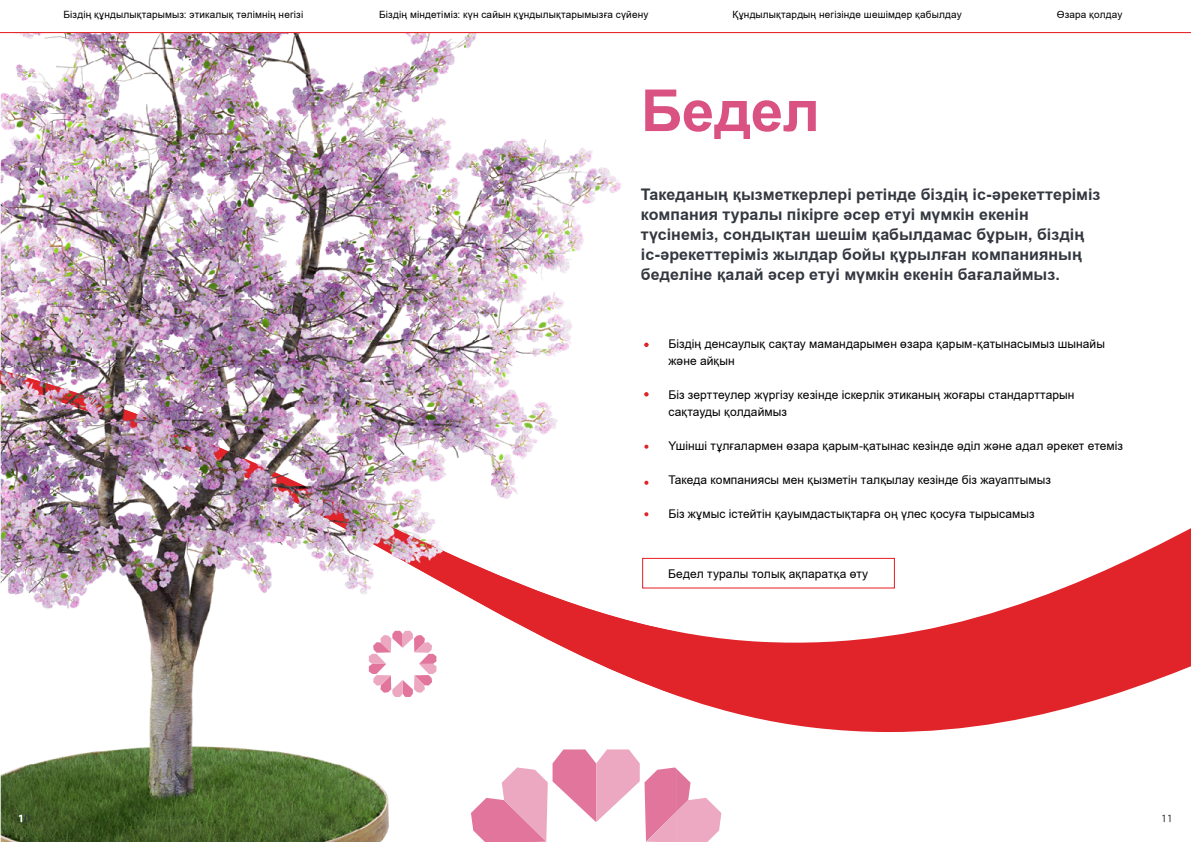
<style>
.page{position:relative;width:1191px;height:842px;background:#fff}
.page>*{position:absolute;margin:0;border:0;box-sizing:border-box;transform-origin:0 0}
.t1{font:700 58px "KZ Arial";letter-spacing:-.005em;color:#d95282}
.t2{font:700 16px/20px "KZ Arial";letter-spacing:.005em;color:#333840}
.t3{font:12px/17px "KZ Arial";letter-spacing:.005em;color:#000}
.t4{font:10px "KZ Arial";letter-spacing:.015em;color:#000}
</style>
<div class="page">
<svg style="left:676px;top:528px;width:515px;height:295px"></svg>
<img style="left:1px;top:33px;width:675px;height:337px">
<svg style="left:676px;top:768px;width:45px;height:74px"></svg>
<img style="left:1px;top:370px;width:510px;height:14px">
<svg style="left:644px;top:343px;width:4px;height:4px"></svg>
<img style="left:1px;top:710px;width:486px;height:132px">
<img style="left:1px;top:384px;width:675px;height:326px">
<img style="left:552px;top:749px;width:88px;height:73px">
<img style="left:471px;top:798px;width:31px;height:44px">
<img style="left:502px;top:767px;width:46px;height:75px">
<img style="left:644px;top:767px;width:32px;height:70px">
<img style="left:646px;top:812px;width:30px;height:30px">
<img style="left:392px;top:631px;width:21px;height:17px">
<svg style="left:402px;top:634px;width:1px;height:14px"></svg>
<img style="left:392px;top:680px;width:21px;height:17px">
<img style="left:419px;top:654px;width:17px;height:20px">
<img style="left:369px;top:654px;width:17px;height:20px">
<img style="left:425px;top:675px;width:7px;height:11px">
<img style="left:414px;top:675px;width:11px;height:18px">
<img style="left:373px;top:642px;width:18px;height:11px">
<img style="left:380px;top:635px;width:11px;height:17px">
<img style="left:380px;top:686px;width:11px;height:7px">
<img style="left:373px;top:675px;width:18px;height:11px">
<img style="left:414px;top:635px;width:11px;height:7px">
<img style="left:414px;top:642px;width:18px;height:11px">
<svg style="left:1162px;top:815px;width:8px;height:7px"></svg>
<svg style="left:19px;top:815px;width:11px;height:7px"></svg>
<svg style="left:0;top:32px;width:1191px;height:1px"></svg>
<div style="left:642px;top:558px;width:253px;height:30px;border:1px solid #e61c21"></div>
<p class="t4" style="left:63px;top:8px;width:241px">Біздің құндылықтарымыз: этикалық тәлімнің негізі</p>
<p class="t4" style="left:379px;top:8px;width:270px">Біздің міндетіміз: күн сайын құндылықтарымызға сүйену</p>
<p class="t4" style="left:732px;top:8px;width:231px">Құндылықтардың негізінде шешімдер қабылдау</p>
<p class="t4" style="left:1056px;top:8px;width:67px">Өзара қолдау</p>
<h1 class="t1" style="left:641px;top:70px;width:180px">Бедел</h1>
<p class="t2" style="left:641px;top:184px;width:461px">Такеданың қызметкерлері ретінде біздің іс-әрекеттеріміз компания туралы пікірге әсер етуі мүмкін екенін түсінеміз, сондықтан шешім қабылдамас бұрын, біздің іс-әрекеттеріміз жылдар бойы құрылған компанияның беделіне қалай әсер етуі мүмкін екенін бағалаймыз.</p>
<p class="t3" style="left:668px;top:335px;width:438px">Біздің денсаулық сақтау мамандарымен өзара қарым-қатынасымыз шынайы және айқын</p>
<p class="t3" style="left:668px;top:386px;width:407px">Біз зерттеулер жүргізу кезінде іскерлік этиканың жоғары стандарттарын сақтауды қолдаймыз</p>
<p class="t3" style="left:668px;top:437px;width:456px">Үшінші тұлғалармен өзара қарым-қатынас кезінде әділ және адал әрекет етеміз</p>
<p class="t3" style="left:668px;top:471px;width:384px">Такеда компаниясы мен қызметін талқылау кезінде біз жауаптымыз</p>
<p class="t3" style="left:668px;top:505px;width:368px">Біз жұмыс істейтін қауымдастықтарға оң үлес қосуға тырысамыз</p>
<p class="t3" style="left:668px;top:565px;width:201px">Бедел туралы толық ақпаратқа өту</p>
</div>
